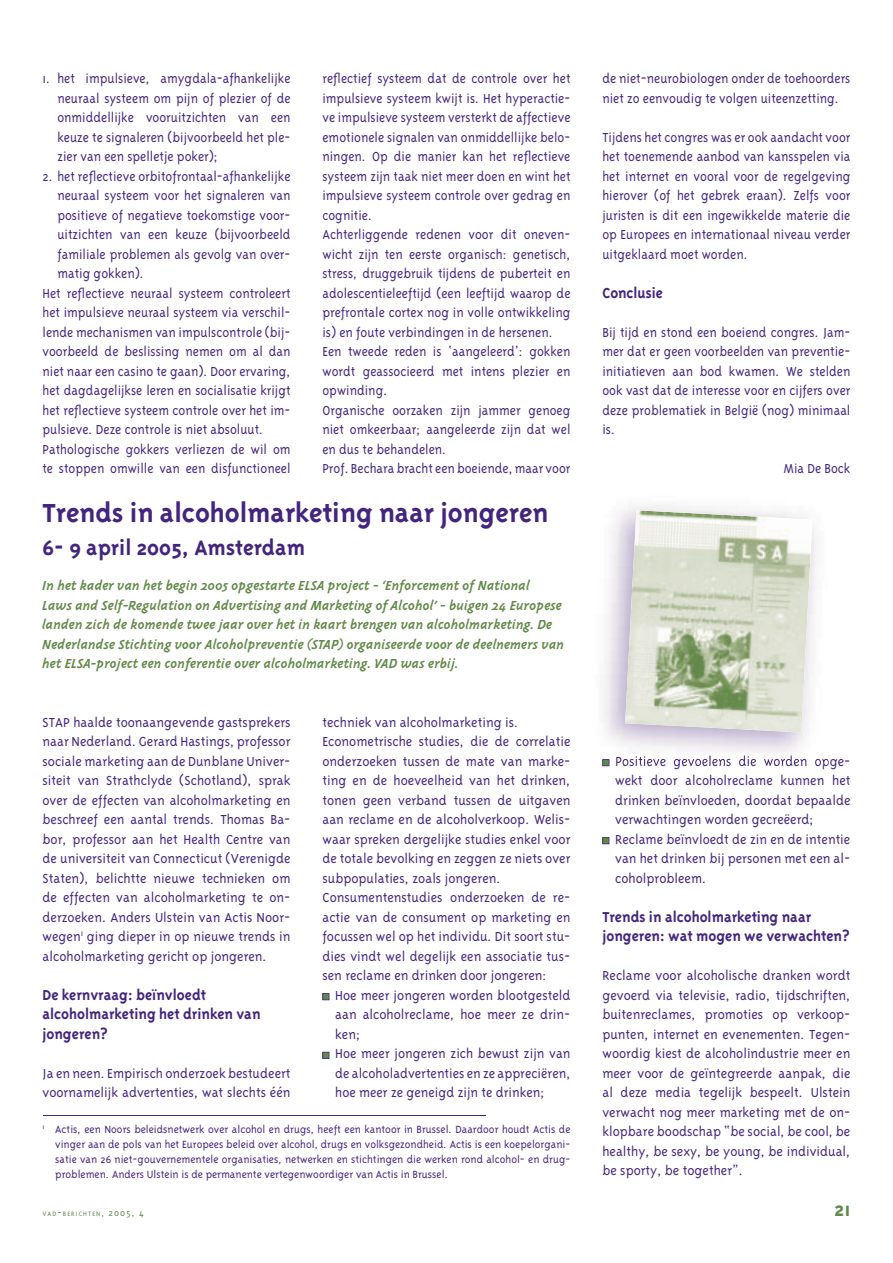
<style>
.page{position:relative;width:893px;height:1263px;background:#fff}
.page>*{position:absolute;margin:0;border:0;box-sizing:border-box;transform-origin:0 0}
.t1{font:700 30px "Triplex";color:#44257d}
.t2{font:700 24px "Triplex";color:#44257d}
.t3{font:700 22.5px "Triplex";color:#628949}
.t4{font:700 16.5px/19.5px "Triplex";color:#44257d}
.t5{font:700 16.5px "Triplex";color:#44257d;scale:.96 1}
.t6{font:300 15px/19.5px "Triplex";color:#44257d;text-align:justify;scale:.96 1}
.t7{font:300 15px/19.5px "Triplex";color:#44257d}
.t8{font:italic 700 15px/19.5px "Triplex";color:#628949}
.t9{font:300 12px/15px "Triplex";color:#44257d;text-align:justify}
.t10{font:300 7.35px "Triplex";letter-spacing:.145em;color:#628949}
.s1{font-size:10.5px}
</style>
<div class="page">
<svg style="left:322px;top:993px;width:7px;height:7px"></svg>
<svg style="left:322px;top:1052px;width:7px;height:7px"></svg>
<svg style="left:602px;top:837px;width:7px;height:7px"></svg>
<svg style="left:602px;top:759px;width:7px;height:7px"></svg>
<img style="left:717px;top:755px;width:111px;height:10px">
<img style="left:616px;top:755px;width:101px;height:10px">
<img style="left:625px;top:510px;width:187px;height:222px">
<hr style="left:43px;top:1115px;width:442px;height:1px;background:#44257d">
<p class="t6" style="left:57px;top:70px;width:244px;text-indent:-15px">1. het impulsieve, amygdala-afhankelijke neuraal systeem om pijn of plezier of de onmiddellijke vooruitzichten van een keuze te signaleren (bijvoorbeeld het ple&shy;zier van een spelletje poker);</p>
<p class="t6" style="left:43px;top:167px;width:260px">2. het reflectieve orbitofrontaal-afhankelijke</p>
<p class="t6" style="left:57px;top:187px;width:244px">neuraal systeem voor het signaleren van</p>
<p class="t6" style="left:57px;top:206px;width:244px">positieve of negatieve toekomstige voor-</p>
<p class="t6" style="left:57px;top:226px;width:244px">uitzichten van een keuze (bijvoorbeeld</p>
<p class="t6" style="left:57px;top:245px;width:244px">familiale problemen als gevolg van over-</p>
<p class="t6" style="left:57px;top:265px;width:91px">matig gokken).</p>
<p class="t6" style="left:43px;top:284px;width:260px">Het reflectieve neuraal systeem controleert</p>
<p class="t6" style="left:43px;top:304px;width:260px">het impulsieve neuraal systeem via verschil-</p>
<p class="t6" style="left:43px;top:323px;width:260px">lende mechanismen van impulscontrole (bij-</p>
<p class="t6" style="left:43px;top:343px;width:260px">voorbeeld de beslissing nemen om al dan</p>
<p class="t6" style="left:43px;top:362px;width:260px">niet naar een casino te gaan). Door ervaring,</p>
<p class="t6" style="left:43px;top:382px;width:260px">het dagdagelijkse leren en socialisatie krijgt</p>
<p class="t6" style="left:43px;top:401px;width:260px">het reflectieve systeem controle over het im-</p>
<p class="t6" style="left:43px;top:421px;width:231px">pulsieve. Deze controle is niet absoluut.</p>
<p class="t6" style="left:43px;top:440px;width:260px">Pathologische gokkers verliezen de wil om</p>
<p class="t6" style="left:43px;top:460px;width:260px">te stoppen omwille van een disfunctioneel</p>
<p class="t6" style="left:322px;top:70px;width:260px;text-align:left">reflectief systeem dat de controle over het impulsieve systeem kwijt is. Het hyperactie&shy;ve impulsieve systeem versterkt de affectieve emotionele signalen van onmiddellijke belo&shy;ningen. Op die manier kan het reflectieve systeem zijn taak niet meer doen en wint het impulsieve systeem controle over gedrag en cognitie.<br>Achterliggende redenen voor dit oneven&shy;wicht zijn ten eerste organisch: genetisch, stress, druggebruik tijdens de puberteit en adolescentieleeftijd (een leeftijd waarop de prefrontale cortex nog in volle ontwikkeling is) en foute verbindingen in de hersenen.<br>Een tweede reden is ‘aangeleerd’: gokken wordt geassocieerd met intens plezier en opwinding.<br>Organische oorzaken zijn jammer genoeg niet omkeerbaar; aangeleerde zijn dat wel en dus te behandelen.<br>Prof. Bechara bracht een boeiende, maar voor</p>
<p class="t6" style="left:602px;top:70px;width:260px">de niet-neurobiologen onder de toehoorders niet zo eenvoudig te volgen uiteenzetting.</p>
<p class="t6" style="left:602px;top:128px;width:260px">Tijdens het congres was er ook aandacht voor het toenemende aanbod van kansspelen via het internet en vooral voor de regelgeving hierover (of het gebrek eraan). Zelfs voor juristen is dit een ingewikkelde materie die op Europees en internationaal niveau verder uitgeklaard moet worden.</p>
<p class="t5" style="left:602px;top:286px;width:65px">Conclusie</p>
<p class="t6" style="left:602px;top:323px;width:260px">Bij tijd en stond een boeiend congres. Jam&shy;mer dat er geen voorbeelden van preventie&shy;initiatieven aan bod kwamen. We stelden ook vast dat de interesse voor en cijfers over deze problematiek in België (nog) minimaal is.</p>
<p class="t6" style="left:784px;top:460px;width:71px">Mia De Bock</p>
<h1 class="t1" style="left:43px;top:501px;width:507px">Trends in alcoholmarketing naar jongeren</h1>
<h2 class="t2" style="left:43px;top:538px;width:264px">6- 9 april 2005, Amsterdam</h2>
<p class="t8" style="left:43px;top:577px;width:524px">In het kader van het begin 2005 opgestarte ELSA project - ‘Enforcement of National<br>Laws and Self-Regulation on Advertising and Marketing of Alcohol’ - buigen 24 Europese landen zich de komende twee jaar over het in kaart brengen van alcoholmarketing. De Nederlandse Stichting voor Alcoholpreventie (STAP) organiseerde voor de deelnemers van het ELSA-project een conferentie over alcoholmarketing. VAD was erbij.</p>
<p class="t7" style="left:43px;top:713px;width:250px;text-align:justify">STAP haalde toonaangevende gastsprekers naar Nederland. Gerard Hastings, professor sociale marketing aan de Dunblane Univer&shy;siteit van Strathclyde (Schotland), sprak over de effecten van alcoholmarketing en beschreef een aantal trends. Thomas Ba&shy;bor, professor aan het Health Centre van de universiteit van Connecticut (Verenigde Staten), belichtte nieuwe technieken om de effecten van alcoholmarketing te on&shy;derzoeken. Anders Ulstein van Actis Noor&shy;wegen<sup>1</sup> ging dieper in op nieuwe trends in alcoholmarketing gericht op jongeren.</p>
<p class="t4" style="left:43px;top:986px;width:220px">De kernvraag: beïnvloedt alcoholmarketing het drinken van jongeren?</p>
<p class="t7" style="left:43px;top:1064px;width:250px">Ja en neen. Empirisch onderzoek bestudeert voornamelijk advertenties, wat slechts één</p>
<p class="t7" style="left:322px;top:713px;width:250px">techniek van alcoholmarketing is.<br>Econometrische studies, die de correlatie onderzoeken tussen de mate van marke&shy;ting en de hoeveelheid van het drinken, tonen geen verband tussen de uitgaven aan reclame en de alcoholverkoop. Welis&shy;waar spreken dergelijke studies enkel voor de totale bevolking en zeggen ze niets over subpopulaties, zoals jongeren.<br>Consumentenstudies onderzoeken de re&shy;actie van de consument op marketing en focussen wel op het individu. Dit soort stu&shy;dies vindt wel degelijk een associatie tus&shy;sen reclame en drinken door jongeren:</p>
<p class="t7" style="left:335px;top:986px;width:237px">Hoe meer jongeren worden blootgesteld aan alcoholreclame, hoe meer ze drin&shy;ken;<br>Hoe meer jongeren zich bewust zijn van de alcoholadvertenties en ze appreciëren, hoe meer ze geneigd zijn te drinken;</p>
<p class="t9" style="left:55px;top:1122px;width:517px;text-indent:-13px"><sup>1</sup> Actis, een Noors beleidsnetwerk over alcohol en drugs, heeft een kantoor in Brussel. Daardoor houdt Actis de vinger aan de pols van het Europees beleid over alcohol, drugs en volksgezondheid. Actis is een koepelorgani&shy;satie van 26 niet-gouvernementele organisaties, netwerken en stichtingen die werken rond alcohol- en drug&shy;problemen. Anders Ulstein is de permanente vertegenwoordiger van Actis in Brussel.</p>
<p class="t7" style="left:615px;top:752px;width:237px">Positieve gevoelens die worden opge&shy;wekt door alcoholreclame kunnen het drinken beïnvloeden, doordat bepaalde verwachtingen worden gecreëerd; Reclame beïnvloedt de zin en de intentie van het drinken bij personen met een al&shy;coholprobleem.</p>
<p class="t4" style="left:602px;top:908px;width:249px">Trends in alcoholmarketing naar jongeren: wat mogen we verwachten?</p>
<p class="t7" style="left:602px;top:967px;width:250px;text-align:justify">Reclame voor alcoholische dranken wordt gevoerd via televisie, radio, tijdschriften, buitenreclames, promoties op verkoop&shy;punten, internet en evenementen. Tegen&shy;woordig kiest de alcoholindustrie meer en meer voor de geïntegreerde aanpak, die al deze media tegelijk bespeelt. Ulstein verwacht nog meer marketing met de on&shy;klopbare boodschap “be social, be cool, be healthy, be sexy, be young, be individual, be sporty, be together”.</p>
<p class="t10" style="left:43px;top:1211px;width:103px">VAD<span class="s1">-</span>BERICHTEN<span class="s1">, 2005, 4</span></p>
<h3 class="t3" style="left:834px;top:1201px;width:18px">21</h3>
</div>
